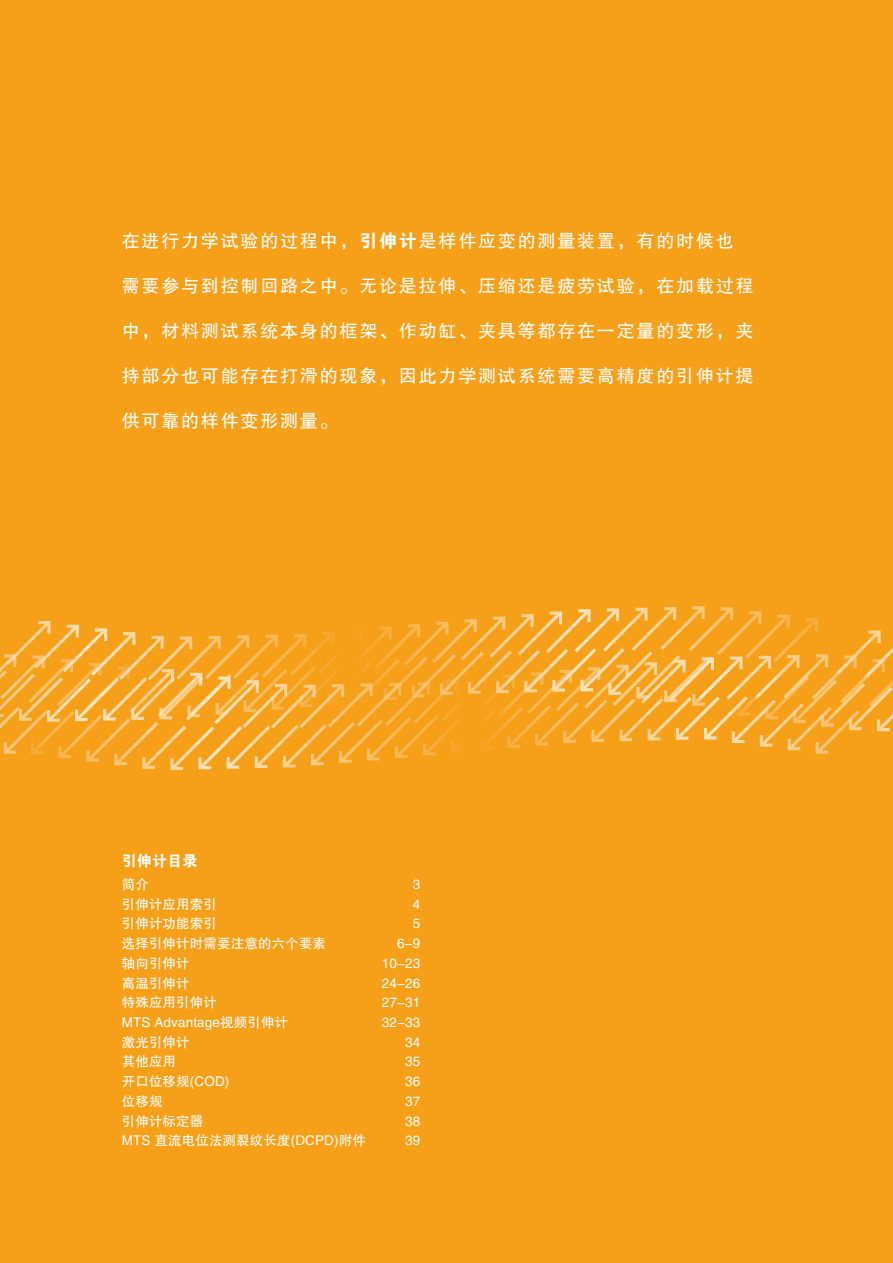
<style>
.page{position:relative;width:893px;height:1263px;background:#f6a01a}
.page>*{position:absolute;margin:0;border:0;box-sizing:border-box;transform-origin:0 0}
.t1{font:18px "FZHTJW GB1 0";letter-spacing:.1em;color:#fff}
.t2{font:15px "FZDHTJW GB1 0";letter-spacing:.01em;color:#fff}
.t3{font:13.5px "FZHTJW GB1 0";letter-spacing:.01em;color:#fff}
.s1{font-family:"FZDHTJW GB1 0"}
</style>
<div class="page">
<svg style="left:0;top:606px;width:893px;height:164px"></svg>
<h1 class="t1" style="left:122px;top:231px;width:614px">在进行力学试验的过程中，<span class="s1">引伸计</span>是样件应变的测量装置，有的时候也</h1>
<h1 class="t1" style="left:122px;top:276px;width:633px">需要参与到控制回路之中。无论是拉伸、压缩还是疲劳试验，在加载过程</h1>
<h1 class="t1" style="left:122px;top:321px;width:633px">中，材料测试系统本身的框架、作动缸、夹具等都存在一定量的变形，夹</h1>
<h1 class="t1" style="left:122px;top:366px;width:633px">持部分也可能存在打滑的现象，因此力学测试系统需要高精度的引伸计提</h1>
<h1 class="t1" style="left:122px;top:411px;width:217px">供可靠的样件变形测量。</h1>
<p class="t2" style="left:122px;top:852px;width:77px">引伸计目录</p>
<p class="t3" style="left:122px;top:877px;width:29px">简介</p>
<p class="t3" style="left:413px;top:877px;width:9px">3</p>
<p class="t3" style="left:122px;top:896px;width:97px">引伸计应用索引</p>
<p class="t3" style="left:413px;top:896px;width:9px">4</p>
<p class="t3" style="left:122px;top:916px;width:97px">引伸计功能索引</p>
<p class="t3" style="left:413px;top:916px;width:9px">5</p>
<p class="t3" style="left:122px;top:936px;width:206px">选择引伸计时需要注意的六个要素</p>
<p class="t3" style="left:397px;top:936px;width:25px">6-9</p>
<p class="t3" style="left:122px;top:956px;width:70px">轴向引伸计</p>
<p class="t3" style="left:382px;top:956px;width:40px">10-23</p>
<p class="t3" style="left:122px;top:975px;width:70px">高温引伸计</p>
<p class="t3" style="left:382px;top:975px;width:40px">24-26</p>
<p class="t3" style="left:122px;top:995px;width:97px">特殊应用引伸计</p>
<p class="t3" style="left:382px;top:995px;width:40px">27-31</p>
<p class="t3" style="left:122px;top:1015px;width:168px">MTS Advantage视频引伸计</p>
<p class="t3" style="left:382px;top:1015px;width:40px">32-33</p>
<p class="t3" style="left:122px;top:1034px;width:70px">激光引伸计</p>
<p class="t3" style="left:405px;top:1034px;width:17px">34</p>
<p class="t3" style="left:122px;top:1054px;width:56px">其他应用</p>
<p class="t3" style="left:405px;top:1054px;width:17px">35</p>
<p class="t3" style="left:122px;top:1074px;width:109px">开口位移规(COD)</p>
<p class="t3" style="left:405px;top:1074px;width:17px">36</p>
<p class="t3" style="left:122px;top:1094px;width:42px">位移规</p>
<p class="t3" style="left:405px;top:1094px;width:17px">37</p>
<p class="t3" style="left:122px;top:1113px;width:83px">引伸计标定器</p>
<p class="t3" style="left:405px;top:1113px;width:17px">38</p>
<p class="t3" style="left:122px;top:1133px;width:246px">MTS 直流电位法测裂纹长度(DCPD)附件</p>
<p class="t3" style="left:405px;top:1133px;width:17px">39</p>
</div>
